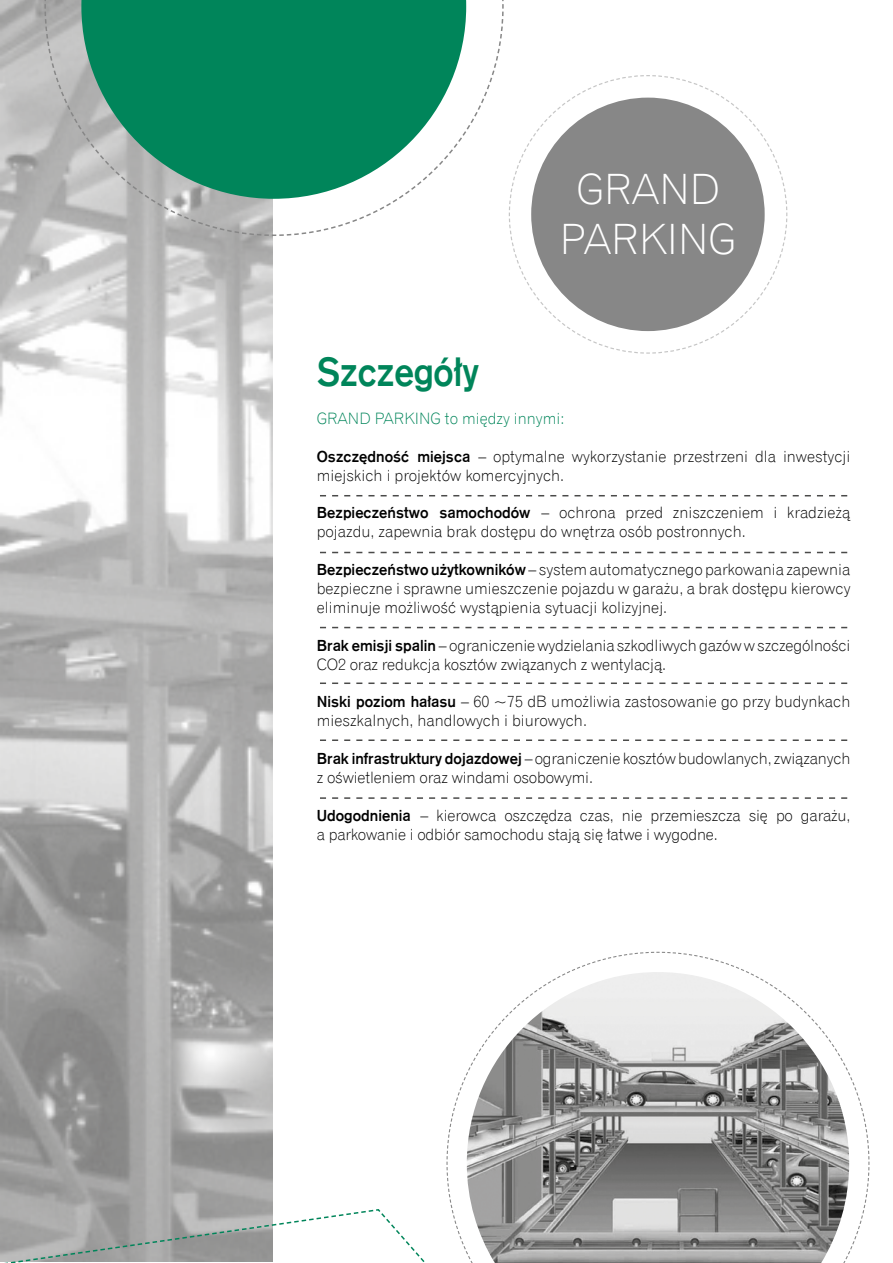
<style>
.page{position:relative;width:893px;height:1263px;background:#fff}
.page>*{position:absolute;margin:0;border:0;box-sizing:border-box;transform-origin:0 0}
.t1{font:42px/50.2px "Gothic 720 Lt EU";color:#fff;text-align:center}
.t2{font:40.5px "Gothic 725 Bd EU";letter-spacing:-.01em;color:#00855a;scale:.93 1}
.t3{font:15.75px/18.9px "Gothic 720 Lt EU";color:#000}
.t4{font:15.75px "Gothic 720 Lt EU";color:#00855a}
.s1{font-family:"Gothic 725 Bd EU"}
</style>
<div class="page">
<svg style="left:320px;top:495px;width:527px;height:1px"></svg>
<svg style="left:320px;top:552px;width:527px;height:1px"></svg>
<svg style="left:320px;top:627px;width:527px;height:1px"></svg>
<svg style="left:320px;top:682px;width:527px;height:2px"></svg>
<svg style="left:320px;top:739px;width:527px;height:2px"></svg>
<img style="left:0;top:0;width:273px;height:951px">
<svg style="left:44px;top:0;width:460px;height:237px"></svg>
<svg style="left:81px;top:0;width:385px;height:199px;background:#2d9775"></svg>
<svg style="left:0;top:951px;width:870px;height:312px"></svg>
<svg style="left:508px;top:75px;width:280px;height:279px"></svg>
<div style="left:531px;top:98px;width:234px;height:233px;background:#878787;border-radius:50%"></div>
<svg style="left:320px;top:797px;width:527px;height:2px"></svg>
<h1 class="t1" style="left:560px;top:164px;width:178px">GRAND<br>PARKING</h1>
<h2 class="t2" style="left:317px;top:349px;width:176px">Szczegóły</h2>
<p class="t4" style="left:317px;top:409px;width:249px">GRAND PARKING to między innymi:</p>
<p class="t3" style="left:317px;top:447px;width:535px"><span class="s1">Oszczędność miejsca</span> – optymalne wykorzystanie przestrzeni dla inwestycji miejskich i projektów komercyjnych.</p>
<p class="t3" style="left:317px;top:503px;width:535px"><span class="s1">Bezpieczeństwo samochodów</span> – ochrona przed zniszczeniem i kradzieżą pojazdu, zapewnia brak dostępu do wnętrza osób postronnych.</p>
<p class="t3" style="left:317px;top:560px;width:535px;text-align:justify"><span class="s1">Bezpieczeństwo użytkowników</span> – system automatycznego parkowania zapewnia bezpieczne i sprawne umieszczenie pojazdu w garażu, a brak dostępu kierowcy eliminuje możliwość wystąpienia sytuacji kolizyjnej.</p>
<p class="t3" style="left:317px;top:636px;width:535px"><span class="s1">Brak emisji spalin</span> – ograniczenie wydzielania szkodliwych gazów w szczególności<br>CO2 oraz redukcja kosztów związanych z wentylacją.</p>
<p class="t3" style="left:317px;top:692px;width:535px"><span class="s1">Niski poziom hałasu</span> – 60 ~75 dB umożliwia zastosowanie go przy budynkach mieszkalnych, handlowych i biurowych.</p>
<p class="t3" style="left:317px;top:749px;width:535px"><span class="s1">Brak infrastruktury dojazdowej</span> – ograniczenie kosztów budowlanych, związanych z oświetleniem oraz windami osobowymi.</p>
<p class="t3" style="left:317px;top:806px;width:535px"><span class="s1">Udogodnienia</span> – kierowca oszczędza czas, nie przemieszcza się po garażu, a parkowanie i odbiór samochodu stają się łatwe i wygodne.</p>
</div>
